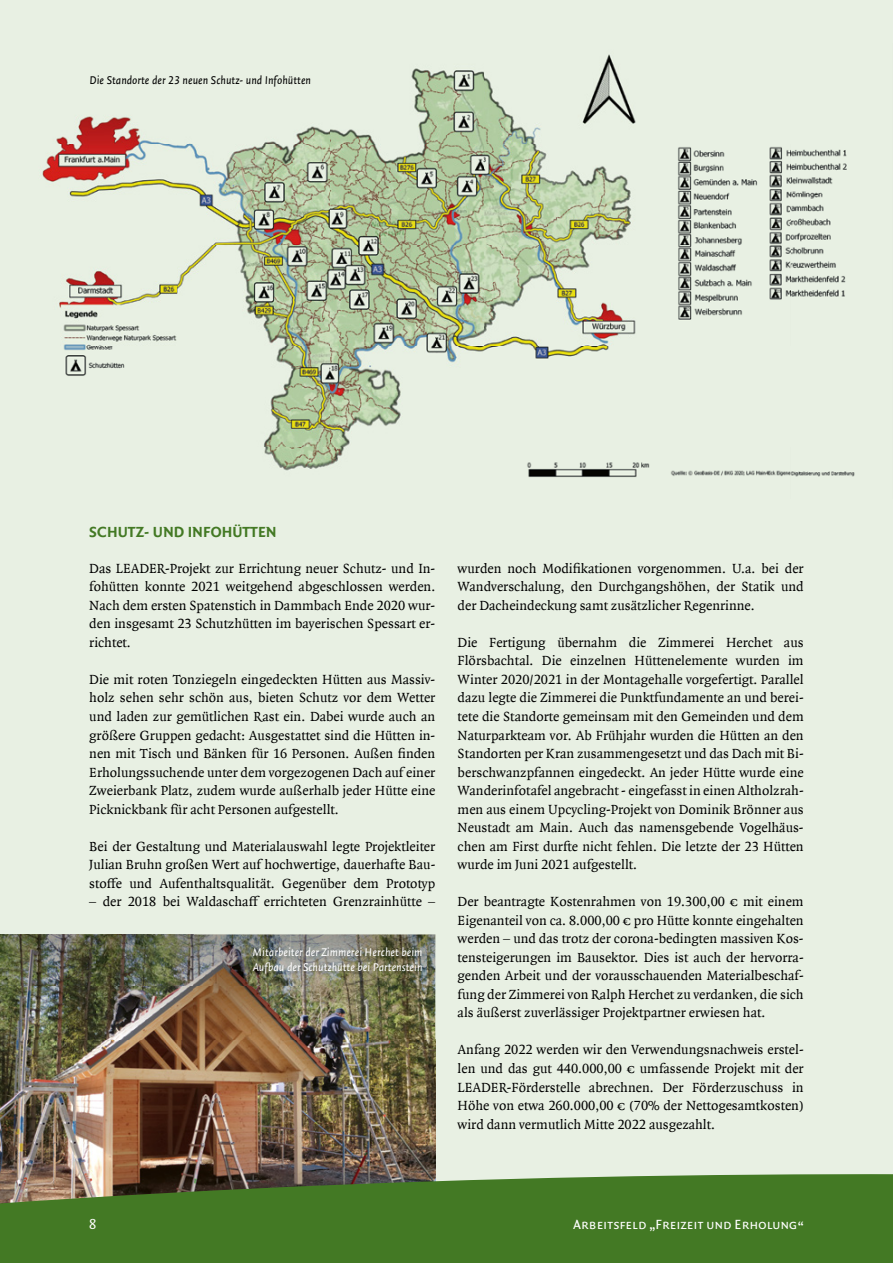
<style>
.page{position:relative;width:893px;height:1263px;background:#e8f0e3}
.page>*{position:absolute;margin:0;border:0;box-sizing:border-box;transform-origin:0 0}
.t1{font:700 15.75px "Quadraat Sans Offc";letter-spacing:.005em;color:#437924}
.t2{font:14.25px/18.6px "Quadraat Offc";color:#000;text-align:justify}
.t3{font:14.25px "Quadraat Sans Sc Offc";letter-spacing:.005em;color:#fff}
.t4{font:italic 12px/14.4px "Quadraat Sans Offc";color:#fff}
.t5{font:italic 12px "Quadraat Sans Offc";color:#000}
</style>
<div class="page">
<img style="left:0;top:1039px;width:435px;height:96px">
<img style="left:42px;top:54px;width:813px;height:423px">
<img style="left:0;top:934px;width:435px;height:105px">
<img style="left:253px;top:948px;width:173px;height:29px">
<svg style="left:0;top:1135px;width:893px;height:128px;fill:#437924"></svg>
<p class="t5" style="left:90px;top:73px;width:223px">Die Standorte der 23 neuen Schutz- und Infohütten</p>
<p class="t1" style="left:89px;top:523px;width:189px">SCHUTZ- UND INFOHÜTTEN</p>
<p class="t2" style="left:89px;top:559px;width:348px">Das LEADER-Projekt zur Errichtung neuer Schutz- und In&shy;fohütten konnte 2021 weitgehend abgeschlossen werden.<br>Nach dem ersten Spatenstich in Dammbach Ende 2020 wur&shy;den insgesamt 23 Schutzhütten im bayerischen Spessart er&shy;richtet.</p>
<p class="t2" style="left:89px;top:670px;width:348px">Die mit roten Tonziegeln eingedeckten Hütten aus Massiv&shy;holz sehen sehr schön aus, bieten Schutz vor dem Wetter und laden zur gemütlichen Rast ein. Dabei wurde auch an größere Gruppen gedacht: Ausgestattet sind die Hütten in&shy;nen mit Tisch und Bänken für 16 Personen. Außen finden Erholungssuchende unter dem vorgezogenen Dach auf einer Zweierbank Platz, zudem wurde außerhalb jeder Hütte eine Picknickbank für acht Personen aufgestellt.</p>
<p class="t2" style="left:89px;top:837px;width:348px">Bei der Gestaltung und Materialauswahl legte Projektleiter Julian Bruhn großen Wert auf hochwertige, dauerhafte Bau&shy;stoffe und Aufenthaltsqualität. Gegenüber dem Prototyp</p>
<p class="t2" style="left:89px;top:893px;width:348px">– der 2018 bei Waldaschaff errichteten Grenzrainhütte –</p>
<p class="t4" style="left:253px;top:946px;width:171px">Mitarbeiter der Zimmerei Herchet beim<br>Aufbau der Schutzhütte bei Partenstein</p>
<p class="t2" style="left:458px;top:559px;width:348px">wurden noch Modifikationen vorgenommen. U.a. bei der Wandverschalung, den Durchgangshöhen, der Statik und der Dacheindeckung samt zusätzlicher Regenrinne.</p>
<p class="t2" style="left:458px;top:633px;width:348px">Die Fertigung übernahm die Zimmerei Herchet aus Flörsbachtal. Die einzelnen Hüttenelemente wurden im Winter 2020/2021 in der Montagehalle vorgefertigt. Parallel dazu legte die Zimmerei die Punktfundamente an und berei&shy;tete die Standorte gemeinsam mit den Gemeinden und dem Naturparkteam vor. Ab Frühjahr wurden die Hütten an den Standorten per Kran zusammengesetzt und das Dach mit Bi&shy;berschwanzpfannen eingedeckt. An jeder Hütte wurde eine Wanderinfotafel angebracht - eingefasst in einen Altholzrah&shy;men aus einem Upcycling-Projekt von Dominik Brönner aus Neustadt am Main. Auch das namensgebende Vogelhäus&shy;chen am First durfte nicht fehlen. Die letzte der 23 Hütten wurde im Juni 2021 aufgestellt.</p>
<p class="t2" style="left:458px;top:893px;width:348px">Der beantragte Kostenrahmen von 19.300,00 € mit einem Eigenanteil von ca. 8.000,00 € pro Hütte konnte eingehalten werden – und das trotz der corona-bedingten massiven Kos&shy;tensteigerungen im Bausektor. Dies ist auch der hervorra&shy;genden Arbeit und der vorausschauenden Materialbeschaf&shy;fung der Zimmerei von Ralph Herchet zu verdanken, die sich als äußerst zuverlässiger Projektpartner erwiesen hat.</p>
<p class="t2" style="left:458px;top:1041px;width:348px">Anfang 2022 werden wir den Verwendungsnachweis erstel&shy;len und das gut 440.000,00 € umfassende Projekt mit der LEADER-Förderstelle abrechnen. Der Förderzuschuss in Höhe von etwa 260.000,00 € (70% der Nettogesamtkosten) wird dann vermutlich Mitte 2022 ausgezahlt.</p>
<p class="t3" style="left:89px;top:1216px;width:9px">8</p>
<p class="t3" style="left:574px;top:1216px;width:232px">Arbeitsfeld „Freizeit und Erholung“</p>
</div>
